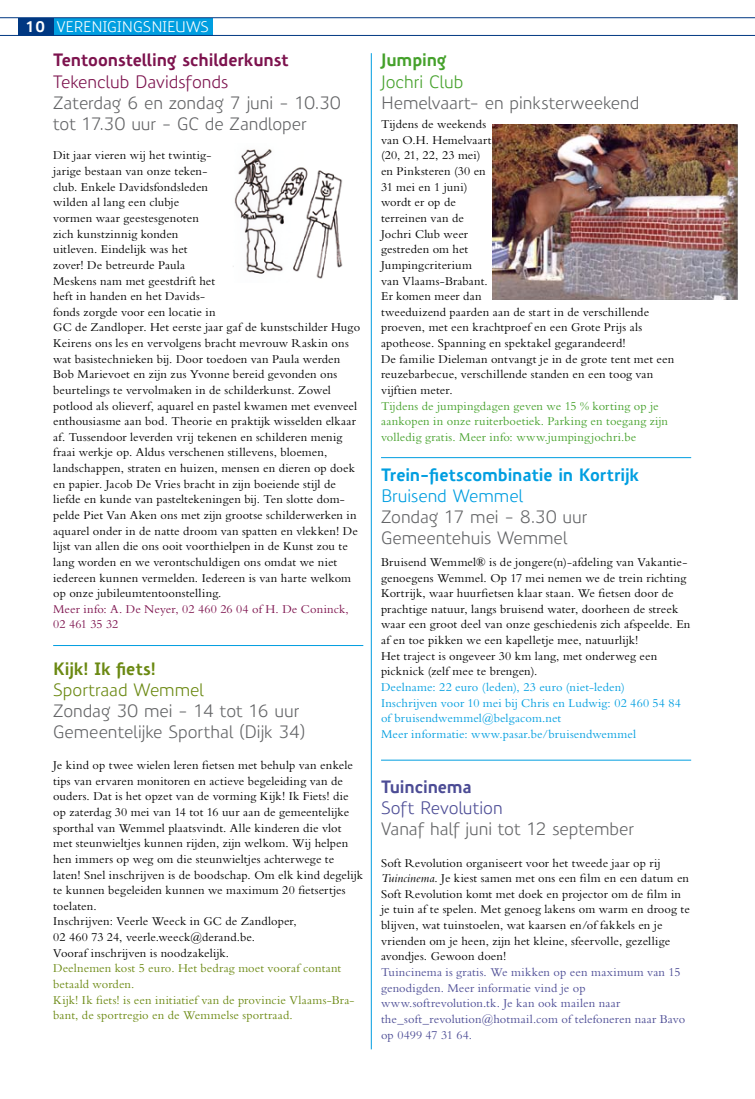
<style>
.page{position:relative;width:755px;height:1099px;background:#fff}
.page>*{position:absolute;margin:0;border:0;box-sizing:border-box;transform-origin:0 0}
.t1{font:17.5px/21px "Precious Sans";letter-spacing:-.01em;color:#646567}
.t2{font:700 17.5px "Precious Sans";letter-spacing:-.005em;color:#009ee0}
.t3{font:700 17.5px "Precious Sans";letter-spacing:-.005em;color:#7d134e}
.t4{font:17.5px "Precious Sans";letter-spacing:-.005em;color:#7d134e}
.t5{font:17.5px "Precious Sans";letter-spacing:-.01em;color:#6b8912}
.t6{font:17.5px "Precious Sans";letter-spacing:-.005em;color:#4c4c95}
.t7{font:17.5px "Precious Sans";letter-spacing:-.005em;color:#009ee0}
.t8{font:700 17.5px "Precious Sans";color:#6b8912}
.t9{font:700 17.5px "Precious Sans";letter-spacing:-.01em;color:#4c4c95}
.t10{font:17.5px "Precious Sans";color:#45a12b}
.t11{font:700 17.5px "Precious Sans";letter-spacing:-.01em;color:#45a12b}
.t12{font:15px "Precious Sans";color:#fff}
.t13{font:12.5px/15.6px "Bembo Std";letter-spacing:.01em;color:#000}
.t14{font:12.5px/15.6px "Bembo Std";letter-spacing:.01em;color:#4c4c95}
.t15{font:12.5px/15.6px "Bembo Std";letter-spacing:.01em;color:#009ee0}
.t16{font:12.5px/15.6px "Bembo Std";letter-spacing:.01em;color:#6b8912}
.t17{font:12.5px/15.6px "Bembo Std";letter-spacing:.01em;color:#45a12b}
.t18{font:12.5px/15.6px "Bembo Std";letter-spacing:.005em;color:#7d134e}
.s1{font-weight:700}
.s2{font-style:italic}
</style>
<div class="page">
<div style="left:53px;top:18px;width:160px;height:17px;background:#009ee0"></div>
<div style="left:18px;top:18px;width:35px;height:17px;background:#003882"></div>
<hr style="left:0;top:18px;width:755px;height:1px;background:#003882">
<hr style="left:0;top:35px;width:755px;height:1px;background:#003882">
<hr style="left:53px;top:645px;width:310px;height:1px;background:#009ee0">
<hr style="left:381px;top:457px;width:310px;height:1px;background:#009ee0">
<hr style="left:381px;top:759px;width:310px;height:1px;background:#009ee0">
<hr style="left:371px;top:53px;width:1px;height:996px;background:#009ee0">
<img style="left:233px;top:149px;width:110px;height:130px">
<img style="left:492px;top:124px;width:245px;height:176px">
<p class="t12" style="left:26px;top:17px;width:67px"><span class="s1">10</span> VERENIGING</p>
<p class="t12" style="left:143px;top:17px;width:18px">SNIEU</p>
<p class="t12" style="left:186px;top:17px;width:24px">WS</p>
<h1 class="t3" style="left:53px;top:49px;width:237px">Tentoonstelling schilderkunst</h1>
<h1 class="t4" style="left:53px;top:70px;width:177px">Tekenclub Davidsfonds</h1>
<h1 class="t1" style="left:53px;top:92px;width:289px">Zaterdag 6 en zondag 7 juni - 10.30 tot 17.30 uur - GC de Zandloper</h1>
<p class="t13" style="left:53px;top:147px;width:308px">Dit jaar vieren wij het twintig-<br>jarige bestaan van onze teken-<br>club. Enkele Davidsfondsleden<br>wilden al lang een clubje<br>vormen waar geestesgenoten<br>zich kunstzinnig konden<br>uitleven. Eindelijk was het<br>zover! De betreurde Paula<br>Meskens nam met geestdrift het<br>heft in handen en het Davids-<br>fonds zorgde voor een locatie in<br>GC de Zandloper. Het eerste jaar gaf de kunstschilder Hugo Keirens ons les en vervolgens bracht mevrouw Raskin ons wat basistechnieken bij. Door toedoen van Paula werden Bob Marievoet en zijn zus Yvonne bereid gevonden ons beurtelings te vervolmaken in de schilderkunst. Zowel potlood als olieverf, aquarel en pastel kwamen met evenveel enthousiasme aan bod. Theorie en praktijk wisselden elkaar af. Tussendoor leverden vrij tekenen en schilderen menig fraai werkje op. Aldus verschenen stillevens, bloemen, landschappen, straten en huizen, mensen en dieren op doek en papier. Jacob De Vries bracht in zijn boeiende stijl de liefde en kunde van pasteltekeningen bij. Ten slotte dom&shy;pelde Piet Van Aken ons met zijn grootse schilderwerken in aquarel onder in de natte droom van spatten en vlekken! De lijst van allen die ons ooit voorthielpen in de Kunst zou te lang worden en we verontschuldigen ons omdat we niet iedereen kunnen vermelden. Iedereen is van harte welkom op onze jubileumtentoonstelling.</p>
<p class="t18" style="left:53px;top:601px;width:297px">Meer info: A. De Neyer, 02 460 26 04 of H. De Coninck,<br>02 461 35 32</p>
<h1 class="t8" style="left:53px;top:657px;width:105px">Kijk! Ik fiets!</h1>
<h1 class="t5" style="left:53px;top:678px;width:152px">Sportraad Wemmel</h1>
<h1 class="t1" style="left:53px;top:700px;width:254px">Zondag 30 mei - 14 tot 16 uur<br>Gemeentelijke Sporthal (Dijk 34)</h1>
<p class="t13" style="left:53px;top:757px;width:311px">Je kind op twee wielen leren fietsen met behulp van enkele tips van ervaren monitoren en actieve begeleiding van de ouders. Dat is het opzet van de vorming Kijk! Ik Fiets! die op zaterdag 30 mei van 14 tot 16 uur aan de gemeentelijke sporthal van Wemmel plaatsvindt. Alle kinderen die vlot met steunwieltjes kunnen rijden, zijn welkom. Wij helpen hen immers op weg om die steunwieltjes achterwege te laten! Snel inschrijven is de boodschap. Om elk kind degelijk te kunnen begeleiden kunnen we maximum 20 fietsertjes toelaten.<br>Inschrijven: Veerle Weeck in GC de Zandloper,<br>02 460 73 24, veerle.weeck@derand.be.<br>Vooraf inschrijven is noodzakelijk.</p>
<p class="t16" style="left:53px;top:960px;width:303px">Deelnemen kost 5 euro. Het bedrag moet vooraf contant betaald worden.<br>Kijk! Ik fiets! is een initiatief van de provincie Vlaams-Bra&shy;bant, de sportregio en de Wemmelse sportraad.</p>
<h1 class="t11" style="left:381px;top:49px;width:67px">Jumping</h1>
<h1 class="t10" style="left:381px;top:70px;width:84px">Jochri Club</h1>
<h1 class="t1" style="left:381px;top:92px;width:260px">Hemelvaart- en pinksterweekend</h1>
<p class="t13" style="left:381px;top:116px;width:295px">Tijdens de weekends<br>van O.H. Hemelvaart<br>(20, 21, 22, 23 mei)<br>en Pinksteren (30 en<br>31 mei en 1 juni)<br>wordt er op de<br>terreinen van de<br>Jochri Club weer<br>gestreden om het<br>Jumpingcriterium<br>van Vlaams-Brabant.<br>Er komen meer dan<br>tweeduizend paarden aan de start in de verschillende proeven, met een krachtproef en een Grote Prijs als apotheose. Spanning en spektakel gegarandeerd!<br>De familie Dieleman ontvangt je in de grote tent met een reuzebarbecue, verschillende standen en een toog van vijftien meter.</p>
<p class="t17" style="left:381px;top:397px;width:288px">Tijdens de jumpingdagen geven we 15 % korting op je aankopen in onze ruiterboetiek. Parking en toegang zijn volledig gratis. Meer info: www.jumpingjochri.be</p>
<h1 class="t2" style="left:381px;top:463px;width:260px">Trein-fietscombinatie in Kortrijk</h1>
<h1 class="t7" style="left:381px;top:484px;width:143px">Bruisend Wemmel</h1>
<h1 class="t1" style="left:381px;top:506px;width:208px">Zondag 17 mei - 8.30 uur<br>Gemeentehuis Wemmel</h1>
<p class="t13" style="left:381px;top:554px;width:311px">Bruisend Wemmel® is de jongere(n)-afdeling van Vakantie&shy;genoegens Wemmel. Op 17 mei nemen we de trein richting Kortrijk, waar huurfietsen klaar staan. We fietsen door de prachtige natuur, langs bruisend water, doorheen de streek waar een groot deel van onze geschiedenis zich afspeelde. En af en toe pikken we een kapelletje mee, natuurlijk!<br>Het traject is ongeveer 30 km lang, met onderweg een picknick (zelf mee te brengen).</p>
<p class="t15" style="left:381px;top:679px;width:301px">Deelname: 22 euro (leden), 23 euro (niet-leden)<br>Inschrijven voor 10 mei bij Chris en Ludwig: 02 460 54 84 of bruisendwemmel@belgacom.net<br>Meer informatie: www.pasar.be/bruisendwemmel</p>
<h1 class="t9" style="left:381px;top:775px;width:92px">Tuincinema</h1>
<h1 class="t6" style="left:381px;top:796px;width:123px">Soft Revolution</h1>
<h1 class="t1" style="left:381px;top:818px;width:254px">Vanaf half juni tot 12 september</h1>
<p class="t13" style="left:381px;top:854px;width:310px">Soft Revolution organiseert voor het tweede jaar op rij <span class="s2">Tuincinema</span>. Je kiest samen met ons een film en een datum en Soft Revolution komt met doek en projector om de film in je tuin af te spelen. Met genoeg lakens om warm en droog te blijven, wat tuinstoelen, wat kaarsen en/of fakkels en je vrienden om je heen, zijn het kleine, sfeervolle, gezellige avondjes. Gewoon doen!</p>
<p class="t14" style="left:381px;top:964px;width:306px">Tuincinema is gratis. We mikken op een maximum van 15 genodigden. Meer informatie vind je op www.softrevolution.tk. Je kan ook mailen naar the_soft_revolution@hotmail.com of telefoneren naar Bavo op 0499 47 31 64.</p>
</div>
